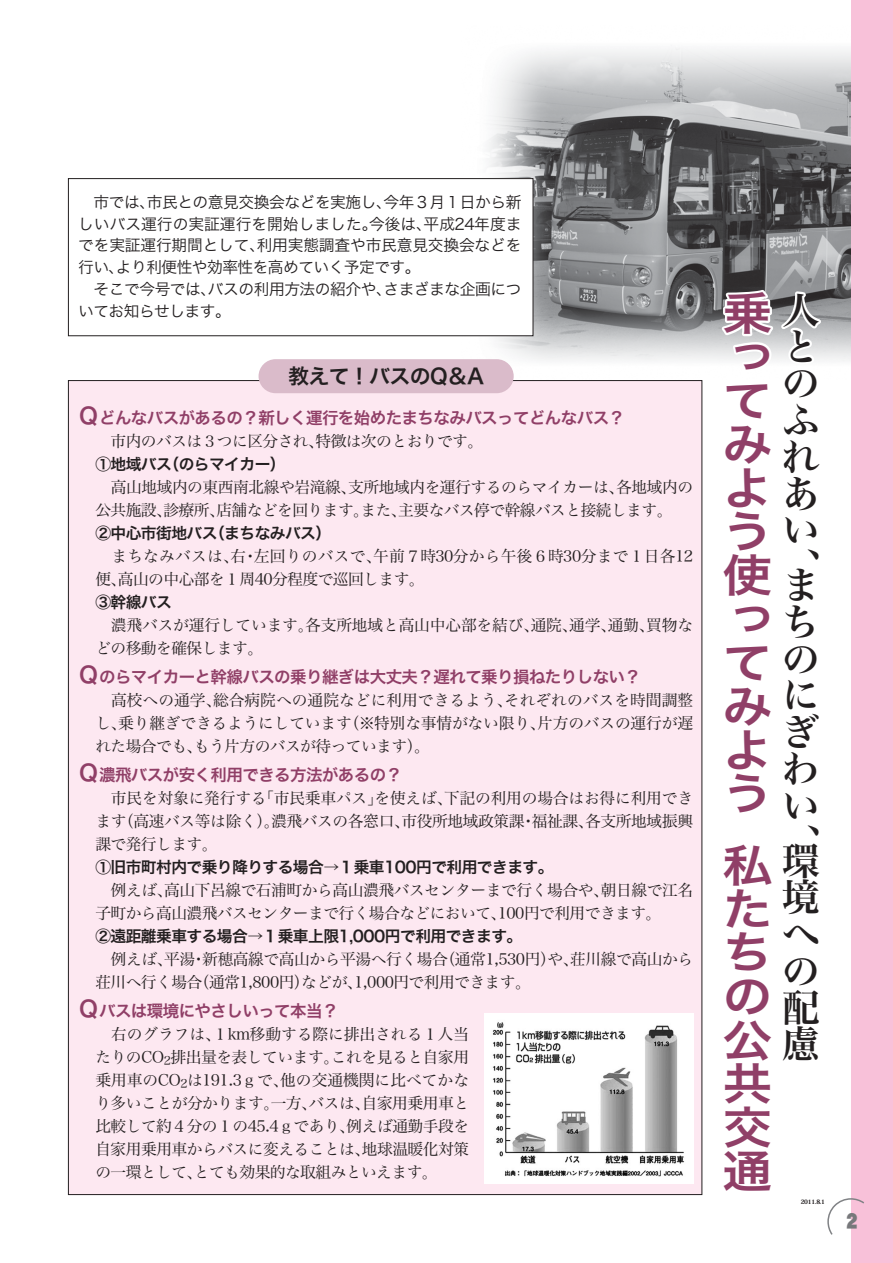
<style>
.page{position:relative;width:893px;height:1263px;background:#fff}
.page>*{position:absolute;margin:0;border:0;box-sizing:border-box;transform-origin:0 0}
.t1{font:44.55px/43.7px "Hira Kaku Pro W6 90 pv RKSJ H";color:#903f67;scale:1.11 1}
.t2{font:37.5px/36.8px "Hira Min Pro W6 90 pv RKSJ H";color:#231f20}
.t3{font:24px "DF Gothic Std W12";color:#77787b;scale:.9 1}
.t4{font:21px "Hira Kaku Pro W6";letter-spacing:-.035em;color:#231f20}
.t5{font:16.5px "Hira Kaku Pro W6";letter-spacing:-.035em;color:#903f67}
.t6{font:15.75px/23px "Hira Min Pro W3";letter-spacing:-.03em;color:#231f20}
.t7{font:15.75px/21.8px "Hira Kaku Pro W3";letter-spacing:-.03em;color:#231f20;text-align:justify}
.t8{font:15.75px "Hira Kaku Pro W6";letter-spacing:-.035em;color:#231f20}
.t9{font:15.75px/23px "Hira Min Pro W3";letter-spacing:-.01em;color:#231f20}
.t10{font:800 6px "Koz Min Pro";color:#231f20}
.s1{font-size:22.5px}
</style>
<div class="page">
<img style="left:461px;top:48px;width:390px;height:313px">
<div style="left:68px;top:381px;width:634px;height:813px;background:#fde8f1"></div>
<div style="left:259px;top:359px;width:255px;height:34px;background:#dabbca;border-radius:17px"></div>
<div style="left:68px;top:179px;width:465px;height:157px;background:#fff"></div>
<div style="left:68px;top:178px;width:465px;height:158px;border:1px solid #231f20"></div>
<div style="left:851px;top:0;width:42px;height:1263px;background:#f8c1d9"></div>
<svg style="left:719px;top:288px;width:145px;height:947px"></svg>
<div style="left:484px;top:1014px;width:209px;height:170px;background:#fff"></div>
<img style="left:492px;top:1022px;width:193px;height:155px">
<p class="t7" style="left:78px;top:193px;width:445px;text-indent:15px">市では、市民との意見交換会などを実施し、今年３月１日から新しいバス運行の実証運行を開始しました。今後は、平成24年度までを実証運行期間として、利用実態調査や市民意見交換会などを行い、より利便性や効率性を高めていく予定です。</p>
<p class="t7" style="left:78px;top:280px;width:445px;text-indent:15px">そこで今号では、バスの利用方法の紹介や、さまざまな企画についてお知らせします。</p>
<h3 class="t4" style="left:288px;top:368px;width:197px">教えて！バスのQ＆A</h3>
<p class="t5" style="left:77px;top:412px;width:549px"><span class="s1">Ｑ</span>どんなバスがあるの？新しく運行を始めたまちなみバスってどんなバス？</p>
<p class="t6" style="left:111px;top:432px;width:374px">市内のバスは３つに区分され、特徴は次のとおりです。</p>
<p class="t8" style="left:95px;top:458px;width:192px">①地域バス（のらマイカー）</p>
<p class="t6" style="left:95px;top:478px;width:599px;text-indent:15px">高山地域内の東西南北線や岩滝線、支所地域内を運行するのらマイカーは、各地域内の公共施設、診療所、店舗などを回ります。また、主要なバス停で幹線バスと接続します。</p>
<p class="t8" style="left:95px;top:527px;width:237px">②中心市街地バス（まちなみバス）</p>
<p class="t6" style="left:95px;top:547px;width:599px;text-indent:16px">まちなみバスは、右・左回りのバスで、午前７時30分から午後６時30分まで１日各12便、高山の中心部を１周40分程度で巡回します。</p>
<p class="t8" style="left:95px;top:596px;width:78px">③幹線バス</p>
<p class="t9" style="left:95px;top:616px;width:599px;text-indent:16px">濃飛バスが運行しています。各支所地域と高山中心部を結び、通院、通学、通勤、買物などの移動を確保します。</p>
<p class="t5" style="left:77px;top:671px;width:565px"><span class="s1">Ｑ</span>のらマイカーと幹線バスの乗り継ぎは大丈夫？遅れて乗り損ねたりしない？</p>
<p class="t6" style="left:95px;top:691px;width:599px;text-align:justify;text-indent:16px">高校への通学、総合病院への通院などに利用できるよう、それぞれのバスを時間調整し、乗り継ぎできるようにしています（※特別な事情がない限り、片方のバスの運行が遅れた場合でも、もう片方のバスが待っています）。</p>
<p class="t5" style="left:77px;top:769px;width:326px"><span class="s1">Ｑ</span>濃飛バスが安く利用できる方法があるの？</p>
<p class="t6" style="left:95px;top:789px;width:599px;text-align:justify;text-indent:16px">市民を対象に発行する「市民乗車パス」を使えば、下記の利用の場合はお得に利用できます（高速バス等は除く）。濃飛バスの各窓口、市役所地域政策課・福祉課、各支所地域振興課で発行します。</p>
<p class="t8" style="left:95px;top:861px;width:460px">①旧市町村内で乗り降りする場合→１乗車100円で利用できます。</p>
<p class="t6" style="left:95px;top:881px;width:599px;text-indent:15px">例えば、高山下呂線で石浦町から高山濃飛バスセンターまで行く場合や、朝日線で江名子町から高山濃飛バスセンターまで行く場合などにおいて、100円で利用できます。</p>
<p class="t8" style="left:95px;top:930px;width:428px">②遠距離乗車する場合→１乗車上限1,000円で利用できます。</p>
<p class="t6" style="left:95px;top:950px;width:599px;text-indent:15px">例えば、平湯・新穂高線で高山から平湯へ行く場合（通常1,530円）や、荘川線で高山から荘川へ行く場合（通常1,800円）などが、1,000円で利用できます。</p>
<p class="t5" style="left:77px;top:1005px;width:263px"><span class="s1">Ｑ</span>バスは環境にやさしいって本当？</p>
<p class="t6" style="left:95px;top:1025px;width:375px;text-align:justify;text-indent:16px">右のグラフは、１km移動する際に排出される１人当たりのCO<sub>2</sub>排出量を表しています。これを見ると自家用乗用車のCO<sub>2</sub>は191.3ｇで、他の交通機関に比べてかなり多いことが分かります。一方、バスは、自家用乗用車と比較して約４分の１の45.4ｇであり、例えば通勤手段を自家用乗用車からバスに変えることは、地球温暖化対策の一環として、とても効果的な取組みといえます。</p>
<h1 class="t1" style="left:723px;top:298px;width:45px">乗ってみよう使ってみよう</h1>
<h2 class="t2" style="left:782px;top:296px;width:39px">人とのふれあい、</h2>
<h2 class="t2" style="left:782px;top:572px;width:38px">まちのにぎわい、</h2>
<h2 class="t2" style="left:782px;top:847px;width:39px;text-align:justify">環境への配慮</h2>
<h1 class="t1" style="left:723px;top:849px;width:45px">私たちの公共交通</h1>
<p class="t10" style="left:801px;top:1199px;width:26px">2011.8.1</p>
<h3 class="t3" style="left:846px;top:1211px;width:14px">2</h3>
</div>
